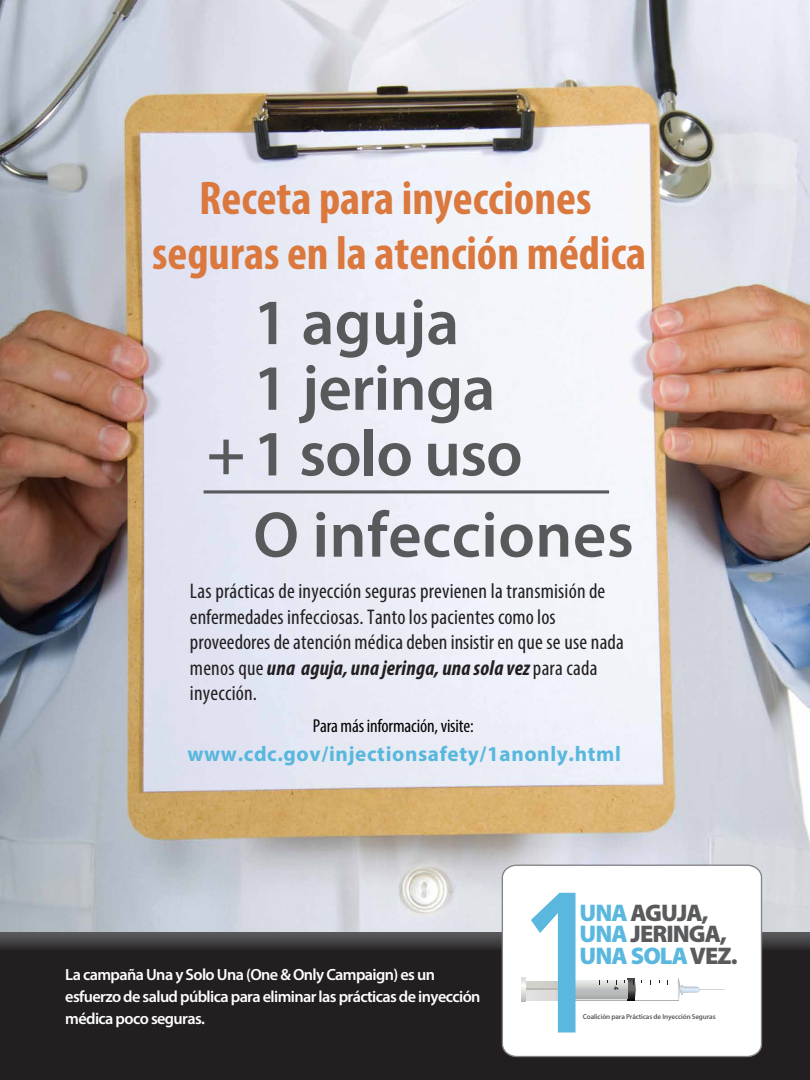
<style>
.page{position:relative;width:810px;height:1080px;background:#fff}
.page>*{position:absolute;margin:0;border:0;box-sizing:border-box;transform-origin:0 0}
.t1{font:600 65px/65.6px "Myriad Pro";color:#58595b;text-align:center}
.t2{font:700 condensed 47.5px/54.8px "Myriad Pro";color:#da783e;text-align:center}
.t3{font:900 24.12px/21.2px "Myriad Pro";letter-spacing:-.04em;color:#595a5c}
.t4{font:condensed 21.25px/25.5px "Myriad Pro";letter-spacing:.01em;color:#231f20}
.t5{font:700 21.25px "Myriad Pro";letter-spacing:.03em;color:#58b7dd}
.t6{font:condensed 18.75px "Myriad Pro";letter-spacing:-.01em;color:#000}
.t7{font:600 16.25px/22px "Myriad Pro";letter-spacing:-.04em;color:#fff}
.t8{font:600 7.06px "Myriad Pro";letter-spacing:-.02em;color:#595a5c}
.s1{font-weight:700;font-style:italic}
.s2{color:#5ab8de}
</style>
<div class="page">
<img style="left:0;top:0;width:810px;height:933px">
<hr style="left:204px;top:490px;width:405px;height:3px;background:#58595b">
<svg style="left:0;top:933px;width:810px;height:147px;background:#262223"></svg>
<svg style="left:501px;top:864px;width:262px;height:194px"></svg>
<hr style="left:573px;top:998px;width:54px;height:2px;background:#e0e2e2">
<div style="left:525px;top:981px;width:46px;height:8px;background:#d3d3ce"></div>
<hr style="left:525px;top:989px;width:45px;height:2px;background:#b9b8b2">
<hr style="left:573px;top:1000px;width:106px;height:1px;background:#b0b0b0">
<div style="left:525px;top:991px;width:41px;height:10px;background:#e2e2e2"></div>
<svg style="left:522px;top:978px;width:4px;height:23px"></svg>
<svg style="left:678px;top:978px;width:47px;height:23px"></svg>
<svg style="left:576px;top:981px;width:48px;height:17px"></svg>
<svg style="left:624px;top:978px;width:18px;height:22px"></svg>
<svg style="left:614px;top:980px;width:4px;height:10px"></svg>
<svg style="left:531px;top:893px;width:45px;height:139px"></svg>
<h2 class="t2" style="left:152px;top:170px;width:496px">Receta para inyecciones seguras en la atención médica</h2>
<h1 class="t1" style="left:207px;top:288px;width:318px">1 aguja<br>1 jeringa<br>+ 1 solo uso</h1>
<h1 class="t1" style="left:253px;top:500px;width:382px">O infecciones</h1>
<p class="t4" style="left:190px;top:578px;width:436px">Las prácticas de inyección seguras previenen la transmisión de enfermedades infecciosas. Tanto los pacientes como los proveedores de atención médica deben insistir en que se use nada menos que <span class="s1">una aguja, una jeringa, una sola vez</span> para cada inyección.</p>
<p class="t6" style="left:313px;top:714px;width:163px">Para más información, visite:</p>
<p class="t5" style="left:188px;top:740px;width:435px">www.cdc.gov/injectionsafety/1anonly.html</p>
<p class="t7" style="left:65px;top:963px;width:417px">La campaña Una y Solo Una (One &amp; Only Campaign) es un esfuerzo de salud pública para eliminar las prácticas de inyección médica poco seguras.</p>
<p class="t3" style="left:580px;top:903px;width:159px"><span class="s2">UNA</span>AGUJA,<br><span class="s2">UNA</span> JERINGA,<br><span class="s2">UNA SOLA</span>VEZ.</p>
<p class="t8" style="left:583px;top:1012px;width:134px">Coalición para Prácticas de Inyección Seguras</p>
</div>
